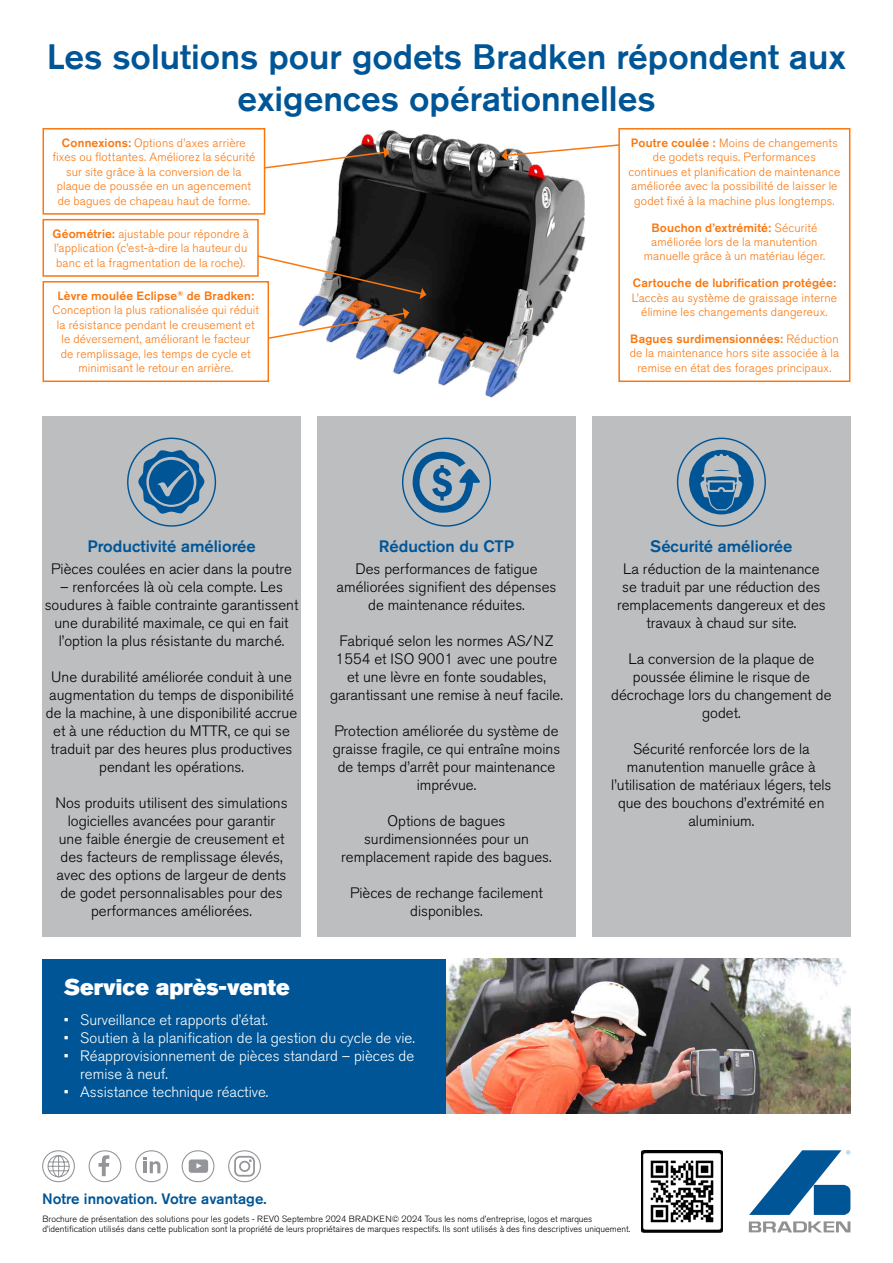
<style>
.page{position:relative;width:893px;height:1263px;background:#fff}
.page>*{position:absolute;margin:0;border:0;box-sizing:border-box;transform-origin:0 0}
.t1{font:500 34.95px/42px "Akzidenz Grotesk BE";color:#005596;text-align:center}
.t2{font:22.5px "Akzidenz Grotesk BE Super";color:#fff}
.t3{font:500 16.5px "Akzidenz Grotesk BE";color:#005596}
.t4{font:300 15px/18px "Akzidenz Grotesk BE";color:#000;text-align:center}
.t5{font:300 15px/18px "Akzidenz Grotesk BE";color:#fff}
.t6{font:500 15px "Akzidenz Grotesk BE";color:#005596}
.t7{font:300 12px/14.4px "Akzidenz Grotesk BE";letter-spacing:.015em;color:#f9770f;text-align:center}
.t8{font:500 12px "Akzidenz Grotesk BE";letter-spacing:.015em;color:#f9770f}
.t9{font:300 9px/10.8px "Akzidenz Grotesk BE";color:#000}
.s1{font-weight:500}
</style>
<div class="page">
<svg style="left:749px;top:1150px;width:101px;height:65px"></svg>
<svg style="left:749px;top:1221px;width:101px;height:11px"></svg>
<img style="left:641px;top:1150px;width:82px;height:82px">
<div style="left:42px;top:1150px;width:33px;height:32px;border:1px solid #939598;border-radius:15px"></div>
<svg style="left:47px;top:1155px;width:23px;height:23px"></svg>
<div style="left:135px;top:1150px;width:33px;height:32px;border:1px solid #939598;border-radius:15px"></div>
<svg style="left:144px;top:1157px;width:17px;height:16px"></svg>
<div style="left:89px;top:1150px;width:32px;height:32px;border:1px solid #939598;border-radius:15px"></div>
<svg style="left:99px;top:1155px;width:10px;height:21px"></svg>
<div style="left:182px;top:1150px;width:32px;height:32px;border:1px solid #939598;border-radius:15px"></div>
<svg style="left:189px;top:1159px;width:19px;height:14px"></svg>
<div style="left:228px;top:1150px;width:33px;height:32px;border:1px solid #939598;border-radius:15px"></div>
<div style="left:239px;top:1161px;width:11px;height:11px;border:2px solid #939598;border-radius:50%"></div>
<div style="left:234px;top:1156px;width:21px;height:20px;border:2px solid #939598;border-radius:5px"></div>
<div style="left:43px;top:416px;width:258px;height:520px;background:#bcbec0"></div>
<div style="left:317px;top:416px;width:259px;height:520px;background:#bcbec0"></div>
<div style="left:592px;top:416px;width:258px;height:520px;background:#bcbec0"></div>
<div style="left:43px;top:959px;width:404px;height:155px;background:#005596"></div>
<img style="left:446px;top:959px;width:404px;height:155px">
<img style="left:306px;top:130px;width:280px;height:268px">
<svg style="left:265px;top:147px;width:125px;height:28px"></svg>
<img style="left:269px;top:308px;width:141px;height:36px">
<svg style="left:259px;top:254px;width:168px;height:45px"></svg>
<svg style="left:501px;top:140px;width:117px;height:21px"></svg>
<div style="left:43px;top:219px;width:216px;height:58px;border:2px solid #f9770f"></div>
<div style="left:43px;top:128px;width:222px;height:87px;border:2px solid #f9770f"></div>
<div style="left:618px;top:128px;width:232px;height:254px;border:2px solid #f9770f"></div>
<div style="left:43px;top:282px;width:225px;height:99px;background:#fff"></div>
<div style="left:43px;top:281px;width:226px;height:101px;border:2px solid #f9770f"></div>
<svg style="left:689px;top:450px;width:65px;height:64px"></svg>
<svg style="left:413px;top:452px;width:67px;height:60px"></svg>
<svg style="left:138px;top:450px;width:67px;height:65px"></svg>
<h1 class="t1" style="left:47px;top:35px;width:801px">Les solutions pour godets Bradken répondent aux exigences opérationnelles</h1>
<p class="t7" style="left:53px;top:136px;width:204px"><span class="s1">Connexions:</span> Options d’axes arrière fixes ou flottantes. Améliorez la sécurité sur site grâce à la conversion de la plaque de poussée en un agencement de bagues de chapeau haut de forme.</p>
<p class="t7" style="left:628px;top:136px;width:214px"><span class="s1">Poutre coulée :</span> Moins de changements de godets requis. Performances continues et planification de maintenance améliorée avec la possibilité de laisser le godet fixé à la machine plus longtemps.</p>
<p class="t7" style="left:644px;top:220px;width:183px"><span class="s1">Bouchon d’extrémité:</span> Sécurité améliorée lors de la manutention manuelle grâce à un matériau léger.</p>
<p class="t8" style="left:633px;top:276px;width:205px">Cartouche de lubrification protégée:</p>
<p class="t7" style="left:632px;top:291px;width:207px">L’accès au système de graissage interne élimine les changements dangereux.</p>
<p class="t7" style="left:630px;top:332px;width:211px"><span class="s1">Bagues surdimensionnées:</span> Réduction de la maintenance hors site associée à la remise en état des forages principaux.</p>
<p class="t7" style="left:53px;top:227px;width:198px;text-align:left"><span class="s1">Géométrie:</span> ajustable pour répondre à l’application (c’est-à-dire la hauteur du banc et la fragmentation de la roche).</p>
<p class="t7" style="left:53px;top:289px;width:208px"><span class="s1">Lèvre moulée Eclipse</span><sup>®</sup> <span class="s1">de Bradken:<br></span>Conception la plus rationalisée qui réduit la résistance pendant le creusement et le déversement, améliorant le facteur<br>de remplissage, les temps de cycle et minimisant le retour en arrière.</p>
<p class="t3" style="left:87px;top:536px;width:170px">Productivité améliorée</p>
<p class="t4" style="left:51px;top:560px;width:242px">Pièces coulées en acier dans la poutre</p>
<p class="t4" style="left:45px;top:578px;width:255px">– renforcées là où cela compte. Les soudures à faible contrainte garantissent une durabilité maximale, ce qui en fait l’option la plus résistante du marché.</p>
<p class="t4" style="left:46px;top:668px;width:253px">Une durabilité améliorée conduit à une augmentation du temps de disponibilité de la machine, à une disponibilité accrue et à une réduction du MTTR, ce qui se traduit par des heures plus productives pendant les opérations.</p>
<p class="t4" style="left:56px;top:794px;width:234px">Nos produits utilisent des simulations logicielles avancées pour garantir une faible énergie de creusement et des facteurs de remplissage élevés, avec des options de largeur de dents de godet personnalisables pour des performances améliorées.</p>
<p class="t3" style="left:379px;top:536px;width:137px">Réduction du CTP</p>
<p class="t4" style="left:337px;top:560px;width:221px">Des performances de fatigue améliorées signifient des dépenses de maintenance réduites.</p>
<p class="t4" style="left:330px;top:632px;width:234px">Fabriqué selon les normes AS/NZ 1554 et ISO 9001 avec une poutre et une lèvre en fonte soudables, garantissant une remise à neuf facile.</p>
<p class="t4" style="left:333px;top:722px;width:229px">Protection améliorée du système de graisse fragile, ce qui entraîne moins de temps d’arrêt pour maintenance imprévue.</p>
<p class="t4" style="left:341px;top:812px;width:212px">Options de bagues surdimensionnées pour un remplacement rapide des bagues.</p>
<p class="t4" style="left:350px;top:884px;width:194px">Pièces de rechange facilement disponibles.</p>
<h2 class="t2" style="left:64px;top:973px;width:227px">Service après-vente</h2>
<p class="t5" style="left:64px;top:1011px;width:206px">• Surveillance et rapports d’état.</p>
<p class="t5" style="left:64px;top:1029px;width:353px">• Soutien à la planification de la gestion du cycle de vie.</p>
<p class="t5" style="left:80px;top:1047px;width:335px;text-indent:-16px">• Réapprovisionnement de pièces standard – pièces de remise à neuf.</p>
<p class="t5" style="left:64px;top:1083px;width:206px">• Assistance technique réactive.</p>
<p class="t6" style="left:42px;top:1190px;width:226px">Notre innovation. Votre avantage.</p>
<p class="t3" style="left:650px;top:536px;width:144px">Sécurité améliorée</p>
<p class="t4" style="left:617px;top:560px;width:210px">La réduction de la maintenance se traduit par une réduction des remplacements dangereux et des travaux à chaud sur site.</p>
<p class="t4" style="left:611px;top:650px;width:222px">La conversion de la plaque de poussée élimine le risque de décrochage lors du changement de godet.</p>
<p class="t4" style="left:611px;top:740px;width:222px">Sécurité renforcée lors de la manutention manuelle grâce à l’utilisation de matériaux légers, tels que des bouchons d’extrémité en aluminium.</p>
<p class="t9" style="left:43px;top:1213px;width:589px">Brochure de présentation des solutions pour les godets - REV0 Septembre 2024 BRADKEN© 2024 Tous les noms d’entreprise, logos et marques d’identification utilisés dans cette publication sont la propriété de leurs propriétaires de marques respectifs. Ils sont utilisés à des fins descriptives uniquement.</p>
</div>
